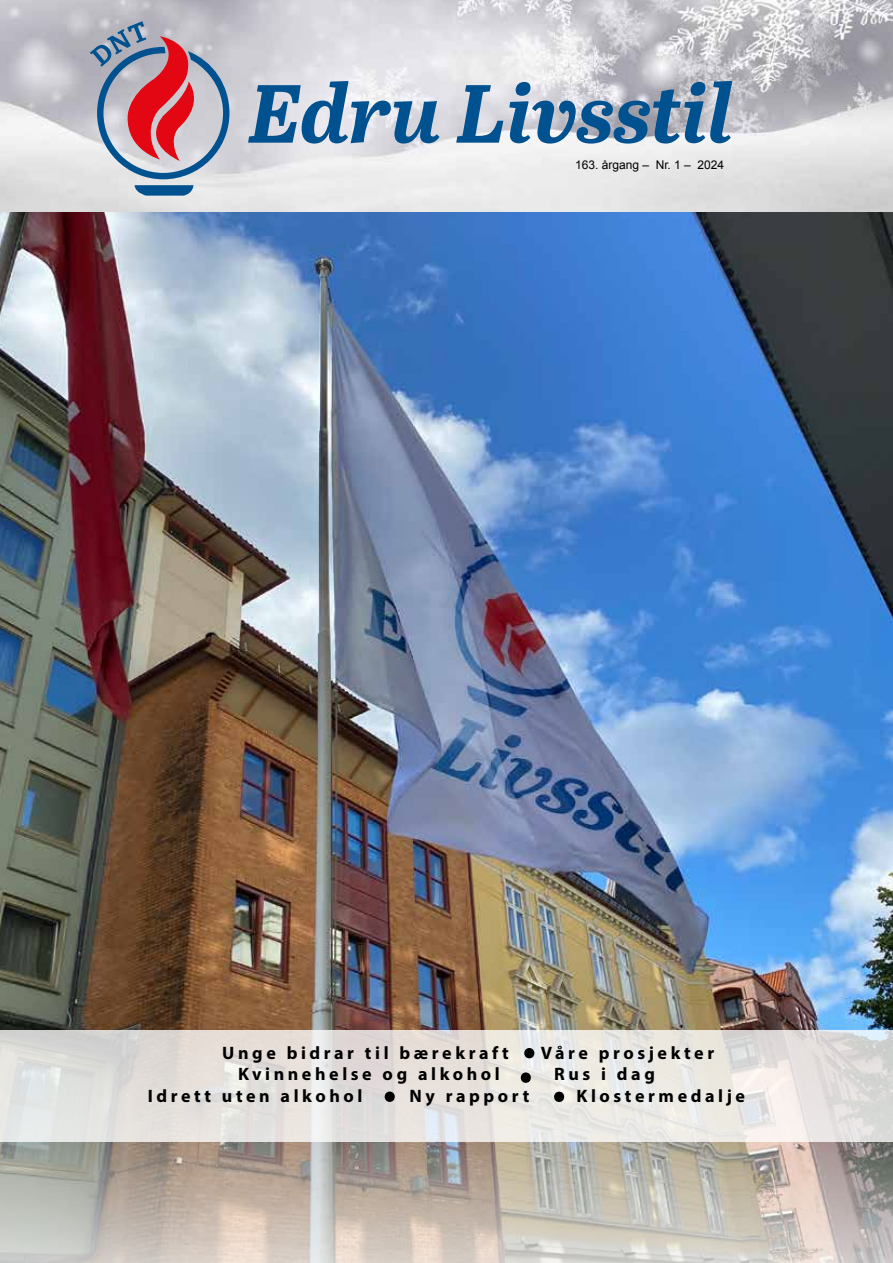
<style>
.page{position:relative;width:893px;height:1263px;background:#fff}
.page>*{position:absolute;margin:0;border:0;box-sizing:border-box;transform-origin:0 0}
.t1{font:italic 700 82.2px "Abril Text";letter-spacing:-.005em;color:#005190}
.t2{font:700 18px "Myriad Pro";letter-spacing:.2em;color:#000}
.t3{font:12px "Arial";color:#000}
</style>
<div class="page">
<img style="left:0;top:0;width:893px;height:1263px">
<svg style="left:135px;top:185px;width:58px;height:11px"></svg>
<svg style="left:54px;top:21px;width:247px;height:158px;background:#c0afba"></svg>
<svg style="left:0;top:1030px;width:893px;height:112px;background:#e5e2de"></svg>
<svg style="left:521px;top:1048px;width:43px;height:54px;background:#ebeae7"></svg>
<svg style="left:385px;top:1091px;width:10px;height:11px"></svg>
<h1 class="t1" style="left:249px;top:54px;width:486px">Edru Livsstil</h1>
<p class="t3" style="left:575px;top:157px;width:151px">163. årgang – Nr. 1 – 2024</p>
<p class="t2" style="left:222px;top:1041px;width:288px">Unge bidrar til bærekraft</p>
<p class="t2" style="left:541px;top:1041px;width:175px">Våre prosjekter</p>
<p class="t2" style="left:238px;top:1062px;width:263px">Kvinnehelse og alkohol</p>
<p class="t2" style="left:554px;top:1062px;width:102px">Rus i dag</p>
<p class="t2" style="left:148px;top:1084px;width:216px">Idrett uten alkohol</p>
<p class="t2" style="left:409px;top:1084px;width:121px">Ny rapport</p>
<p class="t2" style="left:576px;top:1084px;width:170px">Klostermedalje</p>
</div>
